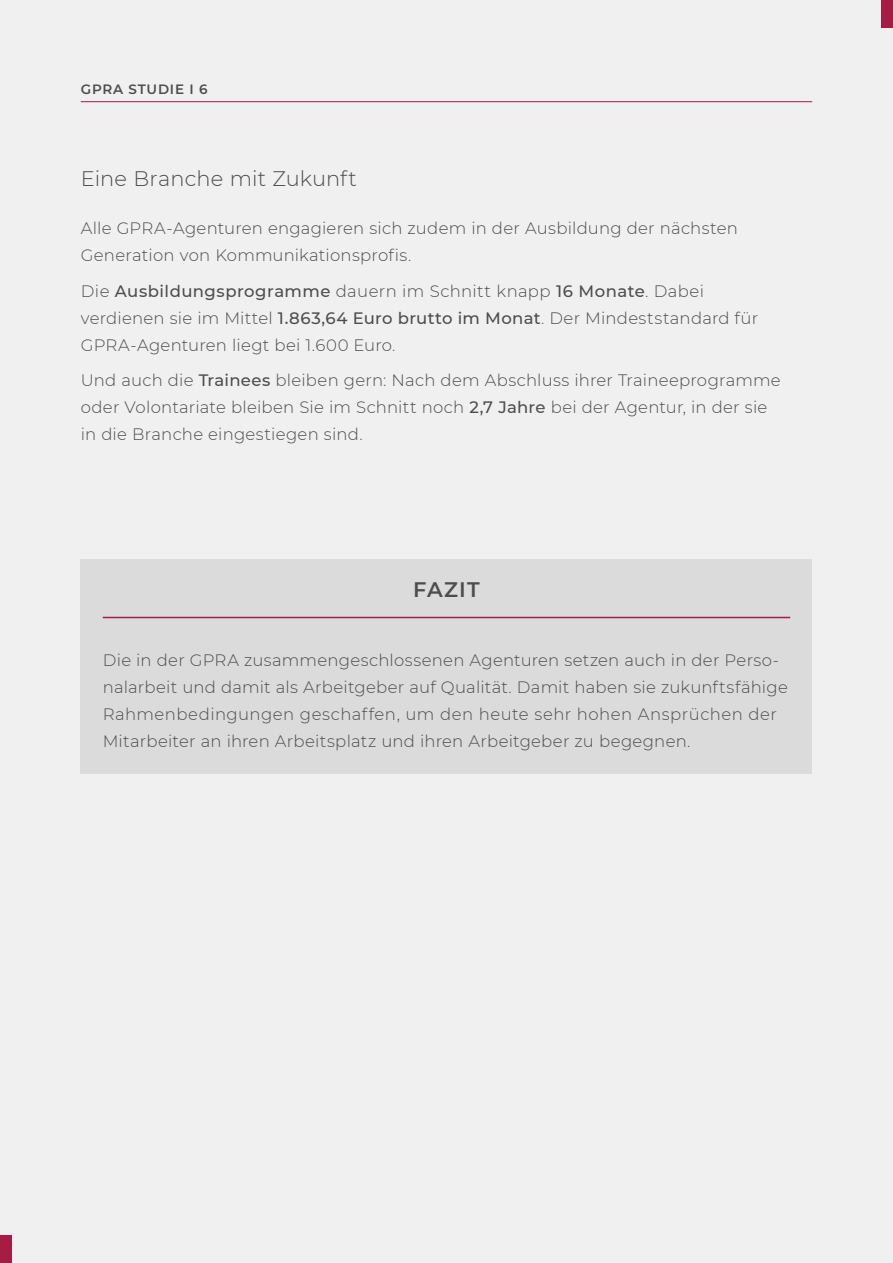
<style>
.page{position:relative;width:893px;height:1263px;background:#f0f0f0}
.page>*{position:absolute;margin:0;border:0;box-sizing:border-box;transform-origin:0 0}
.t1{font:300 21px "Montserrat";color:#4d4d4d}
.t2{font:600 21px "Montserrat";letter-spacing:.06em;color:#4d4d4d}
.t3{font:300 16.5px/27px "Montserrat";letter-spacing:.015em;color:#4d4d4d}
.t4{font:600 13.5px "Montserrat";letter-spacing:.06em;color:#4d4d4d}
.s1{font-weight:500}
</style>
<div class="page">
<div style="left:882px;top:0;width:11px;height:28px;background:#a81b45"></div>
<div style="left:0;top:1235px;width:11px;height:28px;background:#a81b45"></div>
<hr style="left:81px;top:101px;width:731px;height:1px;background:#a81b45">
<div style="left:81px;top:559px;width:731px;height:215px;background:#dbdbdb"></div>
<hr style="left:103px;top:617px;width:687px;height:1px;background:#a81b45">
<p class="t4" style="left:81px;top:79px;width:128px">GPRA STUDIE I 6</p>
<p class="t1" style="left:81px;top:164px;width:278px">Eine Branche mit Zukunft</p>
<p class="t3" style="left:81px;top:215px;width:659px">Alle GPRA-Agenturen engagieren sich zudem in der Ausbildung der nächsten<br>Generation von Kommunikationsprofis.</p>
<p class="t3" style="left:81px;top:277px;width:679px">Die <span class="s1">Ausbildungsprogramme</span> dauern im Schnitt knapp <span class="s1">16 Monate</span>. Dabei verdienen sie im Mittel <span class="s1">1.863,64 Euro brutto im Monat</span>. Der Mindeststandard für<br>GPRA-Agenturen liegt bei 1.600 Euro.</p>
<p class="t3" style="left:81px;top:367px;width:701px">Und auch die <span class="s1">Trainees</span> bleiben gern: Nach dem Abschluss ihrer Traineeprogramme oder Volontariate bleiben Sie im Schnitt noch <span class="s1">2,7 Jahre</span> bei der Agentur, in der sie in die Branche eingestiegen sind.</p>
<p class="t2" style="left:413px;top:574px;width:68px">FAZIT</p>
<p class="t3" style="left:103px;top:646px;width:687px">Die in der GPRA zusammengeschlossenen Agenturen setzen auch in der Perso&shy;nalarbeit und damit als Arbeitgeber auf Qualität. Damit haben sie zukunftsfähige Rahmenbedingungen geschaffen, um den heute sehr hohen Ansprüchen der Mitarbeiter an ihren Arbeitsplatz und ihren Arbeitgeber zu begegnen.</p>
</div>
